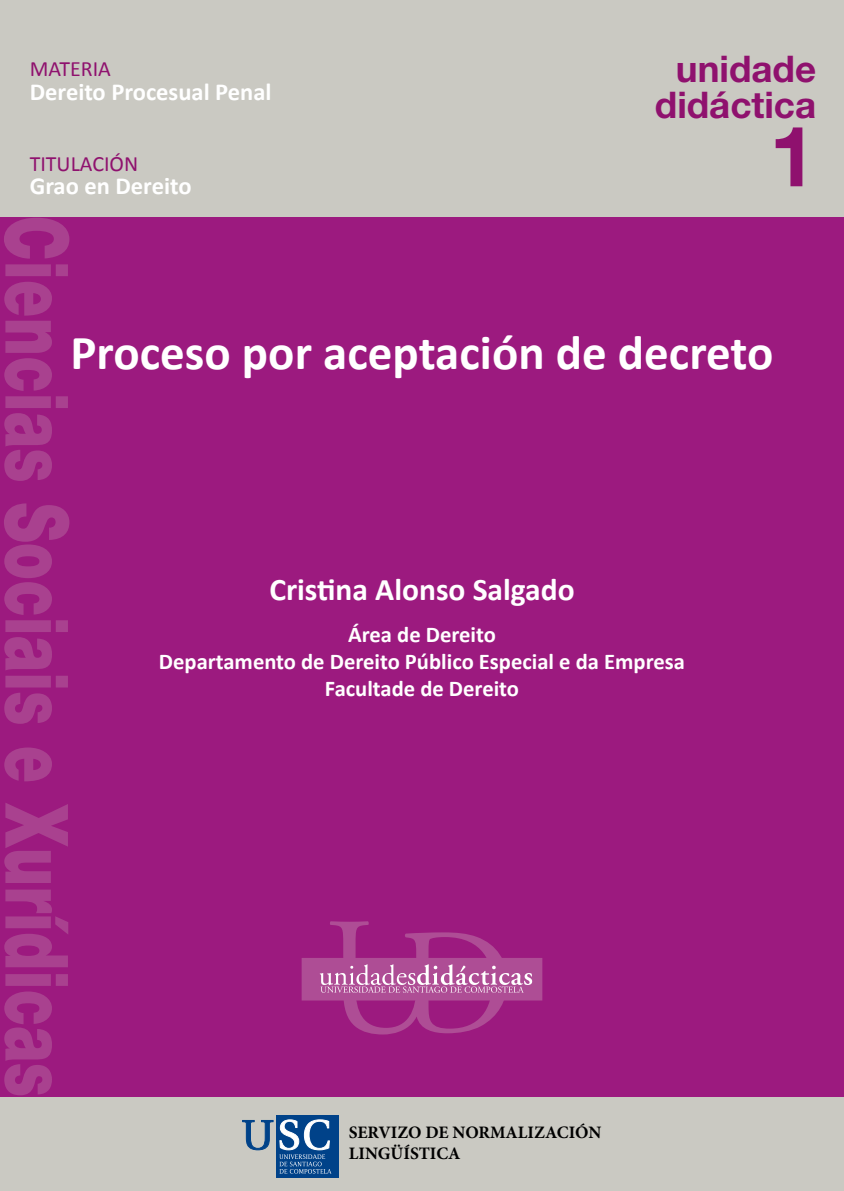
<style>
.page{position:relative;width:844px;height:1191px;background:#fff}
.page>*{position:absolute;margin:0;border:0;box-sizing:border-box;transform-origin:0 0}
.t1{font:900 87.5px "Helvetica Neue";letter-spacing:.005em;color:#a9418f;scale:.68 1}
.t2{font:700 84px "Helvetica Neue LT Std";color:#8f116e}
.t3{font:700 49px "Calibri";color:#fff}
.t4{font:700 36.75px/36.2px "Helvetica Neue LT Std";color:#8f116e;text-align:center}
.t5{font:700 31.5px "Calibri";color:#fff}
.t6{font:700 24.5px "Calibri";color:#fff}
.t7{font:700 22.57px/27.1px "Calibri";color:#fff;text-align:center}
.t8{font:21.88px "Calibri";color:#8f116e}
.t9{font:700 17.5px/21px "Minion Pro";color:#000}
</style>
<div class="page">
<div style="left:0;top:0;width:843px;height:1191px;background:#cac9c2"></div>
<div style="left:0;top:217px;width:843px;height:880px;background:#9c1a7f"></div>
<div style="left:302px;top:958px;width:239px;height:42px;background:#ae4d95"></div>
<div style="left:302px;top:958px;width:240px;height:42px;border:1px solid #ae4d95"></div>
<svg style="left:320px;top:921px;width:212px;height:113px"></svg>
<div style="left:276px;top:1115px;width:63px;height:62px;background:#004289"></div>
<svg style="left:242px;top:1120px;width:31px;height:30px"></svg>
<svg style="left:279px;top:1119px;width:52px;height:54px"></svg>
<p class="t8" style="left:30px;top:55px;width:83px">MATERIA</p>
<p class="t6" style="left:30px;top:75px;width:243px">Dereito Procesual Penal</p>
<p class="t8" style="left:30px;top:150px;width:110px">TITULACIÓN</p>
<p class="t6" style="left:30px;top:168px;width:163px">Grao en Dereito</p>
<h3 class="t4" style="left:654px;top:50px;width:163px">unidade didáctica</h3>
<h2 class="t2" style="left:769px;top:104px;width:48px">1</h2>
<h1 class="t1" style="left:89px;top:215px;width:1297px;rotate:90deg">Ciencias Sociais e Xurídicas</h1>
<h3 class="t3" style="left:70px;top:318px;width:704px">Proceso por aceptación de decreto</h3>
<h3 class="t5" style="left:269px;top:567px;width:307px">Cristina Alonso Salgado</h3>
<p class="t7" style="left:159px;top:620px;width:527px">Área de Dereito<br>Departamento de Dereito Público Especial e da Empresa<br>Facultade de Dereito</p>
<p class="t9" style="left:349px;top:1123px;width:254px">SERVIZO DE NORMALIZACIÓN<br>LINGÜÍSTICA</p>
</div>
